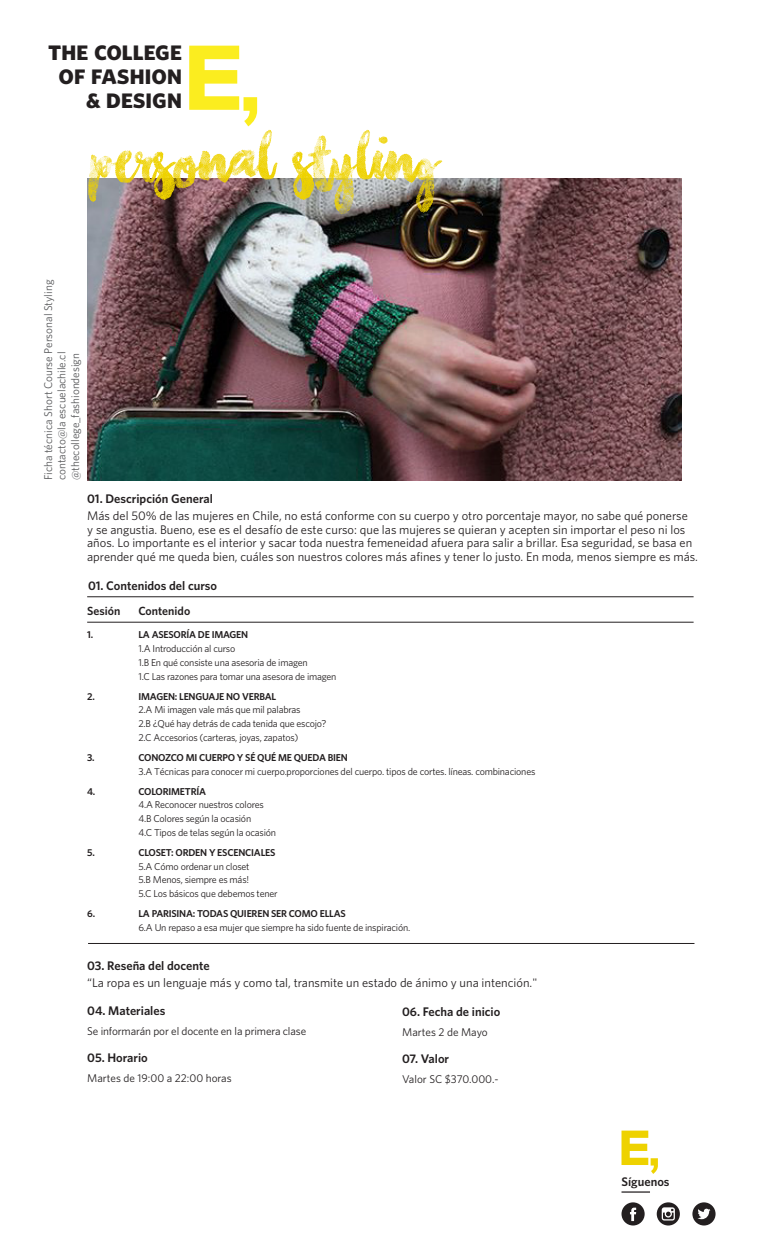
<style>
.page{position:relative;width:765px;height:1260px;background:#fff}
.page>*{position:absolute;margin:0;border:0;box-sizing:border-box;transform-origin:0 0}
.t1{font:80px "Chasing Embers";color:#eed200}
.t2{font:27.88px/23.9px "Whitney Bold SC";letter-spacing:-.01em;color:#231f20;text-align:right}
.Texto_general{font:12.5px/13.5px "Whitney";color:#231f20}
.Subtitulos__grl_bold{font:600 12.5px "Whitney";color:#231f20}
.Texto_general-2{font:600 11.88px "Whitney";color:#231f20}
.Folio_workshop_y_con{font:11.25px "Whitney";color:#57585a}
.Texto_general-3{font:11.25px "Whitney";letter-spacing:-.01em;color:#231f20}
.Subtitulos__grl_bold-2{font:11.25px "Whitney";color:#231f20}
.Texto_general-4{font:10px "Whitney";letter-spacing:-.02em;color:#231f20}
.Texto_general-5{font:600 10px "Whitney";letter-spacing:-.02em;color:#231f20}
</style>
<div class="page">
<svg style="left:622px;top:1131px;width:36px;height:43px"></svg>
<svg style="left:692px;top:1202px;width:24px;height:24px"></svg>
<svg style="left:657px;top:1202px;width:23px;height:24px"></svg>
<svg style="left:622px;top:1202px;width:23px;height:24px"></svg>
<hr style="left:622px;top:1191px;width:28px;height:2px;background:#231f20">
<svg style="left:189px;top:46px;width:68px;height:80px"></svg>
<hr style="left:87px;top:596px;width:607px;height:1px;background:#231f20">
<hr style="left:87px;top:622px;width:607px;height:1px;background:#231f20">
<hr style="left:88px;top:943px;width:606px;height:1px;background:#231f20">
<img style="left:87px;top:178px;width:595px;height:302px">
<h2 class="t2" style="left:48px;top:38px;width:136px">the college of fashion &amp; design</h2>
<p class="t1" style="left:91px;top:126px;width:351px">personal styling</p>
<p class="Folio_workshop_y_con" style="left:41px;top:480px;width:202px;rotate:-90deg">Ficha técnica Short Course Personal Styling</p>
<p class="Folio_workshop_y_con" style="left:55px;top:480px;width:130px;rotate:-90deg">contacto@la escuelachile.cl</p>
<p class="Folio_workshop_y_con" style="left:68px;top:480px;width:129px;rotate:-90deg">@thecollege_fashiondesign</p>
<p class="Subtitulos__grl_bold" style="left:87px;top:491px;width:127px">01. Descripción General</p>
<p class="Texto_general" style="left:87px;top:509px;width:612px">Más del 50% de las mujeres en Chile, no está conforme con su cuerpo y otro porcentaje mayor, no sabe qué ponerse<br>y se angustia. Bueno, ese es el desafío de este curso: que las mujeres se quieran y acepten sin importar el peso ni los años. Lo importante es el interior y sacar toda nuestra femeneidad afuera para salir a brillar. Esa seguridad, se basa en aprender qué me queda bien, cuáles son nuestros colores más afines y tener lo justo. En moda, menos siempre es más.</p>
<p class="Subtitulos__grl_bold" style="left:88px;top:578px;width:131px">01. Contenidos del curso</p>
<p class="Texto_general-2" style="left:87px;top:603px;width:35px">Sesión</p>
<p class="Texto_general-2" style="left:138px;top:603px;width:53px">Contenido</p>
<p class="Texto_general-5" style="left:87px;top:629px;width:8px">1.</p>
<p class="Texto_general-5" style="left:138px;top:629px;width:111px">LA ASESORÍA DE IMAGEN</p>
<p class="Texto_general-4" style="left:138px;top:643px;width:98px">1.A Introducción al curso</p>
<p class="Texto_general-4" style="left:138px;top:656px;width:171px">1.B En qué consiste una asesoria de imagen</p>
<p class="Texto_general-4" style="left:138px;top:670px;width:200px">1.C Las razones para tomar una asesora de imagen</p>
<p class="Texto_general-5" style="left:87px;top:690px;width:9px">2.</p>
<p class="Texto_general-5" style="left:138px;top:690px;width:139px">IMAGEN: LENGUAJE NO VERBAL</p>
<p class="Texto_general-4" style="left:138px;top:704px;width:164px">2.A Mi imagen vale más que mil palabras</p>
<p class="Texto_general-4" style="left:138px;top:718px;width:190px">2.B ¿Qué hay detrás de cada tenida que escojo?</p>
<p class="Texto_general-4" style="left:138px;top:731px;width:162px">2.C Accesorios (carteras, joyas, zapatos)</p>
<p class="Texto_general-5" style="left:87px;top:751px;width:9px">3.</p>
<p class="Texto_general-5" style="left:138px;top:751px;width:211px">CONOZCO MI CUERPO Y SÉ QUÉ ME QUEDA BIEN</p>
<p class="Texto_general-4" style="left:138px;top:765px;width:398px">3.A Técnicas para conocer mi cuerpo.proporciones del cuerpo. tipos de cortes. líneas. combinaciones</p>
<p class="Texto_general-5" style="left:87px;top:785px;width:10px">4.</p>
<p class="Texto_general-5" style="left:138px;top:785px;width:69px">COLORIMETRÍA</p>
<p class="Texto_general-4" style="left:138px;top:799px;width:127px">4.A Reconocer nuestros colores</p>
<p class="Texto_general-4" style="left:138px;top:813px;width:114px">4.B Colores según la ocasión</p>
<p class="Texto_general-4" style="left:138px;top:826px;width:139px">4.C Tipos de telas según la ocasión</p>
<p class="Texto_general-5" style="left:87px;top:846px;width:9px">5.</p>
<p class="Texto_general-5" style="left:138px;top:846px;width:139px">CLOSET: ORDEN Y ESCENCIALES</p>
<p class="Texto_general-4" style="left:138px;top:860px;width:113px">5.A Cómo ordenar un closet</p>
<p class="Texto_general-4" style="left:138px;top:874px;width:112px">5.B Menos, siempre es más!</p>
<p class="Texto_general-4" style="left:138px;top:888px;width:141px">5.C Los básicos que debemos tener</p>
<p class="Texto_general-5" style="left:87px;top:908px;width:9px">6.</p>
<p class="Texto_general-5" style="left:138px;top:908px;width:209px">LA PARISINA: TODAS QUIEREN SER COMO ELLAS</p>
<p class="Texto_general-4" style="left:138px;top:921px;width:273px">6.A Un repaso a esa mujer que siempre ha sido fuente de inspiración.</p>
<p class="Subtitulos__grl_bold" style="left:87px;top:958px;width:124px">03. Reseña del docente</p>
<p class="Texto_general" style="left:87px;top:976px;width:452px">“La ropa es un lenguaje más y como tal, transmite un estado de ánimo y una intención."</p>
<p class="Subtitulos__grl_bold" style="left:87px;top:1003px;width:80px">04. Materiales</p>
<p class="Texto_general-3" style="left:87px;top:1024px;width:221px">Se informarán por el docente en la primera clase</p>
<p class="Subtitulos__grl_bold" style="left:87px;top:1050px;width:62px">05. Horario</p>
<p class="Texto_general-3" style="left:87px;top:1072px;width:146px">Martes de 19:00 a 22:00 horas</p>
<p class="Subtitulos__grl_bold" style="left:402px;top:1004px;width:100px">06. Fecha de inicio</p>
<p class="Subtitulos__grl_bold-2" style="left:402px;top:1025px;width:87px">Martes 2 de Mayo</p>
<p class="Subtitulos__grl_bold" style="left:402px;top:1051px;width:49px">07. Valor</p>
<p class="Subtitulos__grl_bold-2" style="left:402px;top:1072px;width:98px">Valor SC $370.000.-</p>
<p class="Subtitulos__grl_bold" style="left:622px;top:1175px;width:50px">Síguenos</p>
</div>
